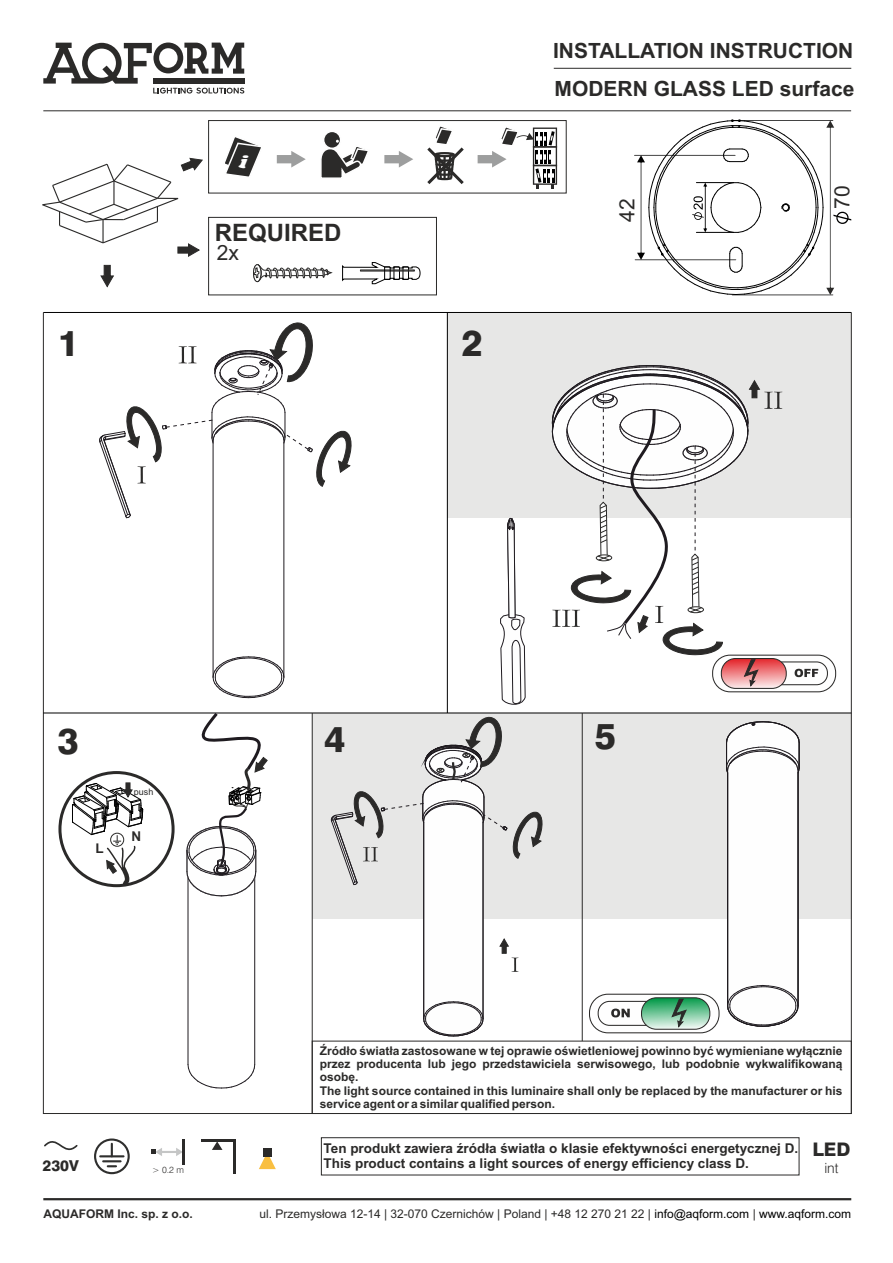
<style>
.page{position:relative;width:893px;height:1263px;background:#fff}
.page>*{position:absolute;margin:0;border:0;box-sizing:border-box;transform-origin:0 0}
.t1{font:36px "Swis 721 Hv EUX";color:#2b2a29}
.t2{font:700 24px "Arial";color:#2b2a29}
.t3{font:700 21px "Arial";color:#2b2a29}
.t4{font:21px "Arial";color:#2b2a29}
.t5{font:18.75px "Swis 721 Hv EUX";color:#2b2a29}
.t6{font:15px "Swis 721 Hv EUX";color:#2b2a29}
.t7{font:14.1px "Swis 721 Lt EUX";color:#2b2a29}
.t8{font:700 13.5px "Arial";color:#2b2a29}
.t9{font:700 12px/13.4px "Arial";color:#2b2a29}
.t10{font:12px "Arial";color:#2b2a29}
.t11{font:9px "Swis 721 Lt EUX";color:#2b2a29}
.t12{font:9px "Arial";color:#2b2a29}
.s1{color:#000}
</style>
<div class="page">
<div style="left:447px;top:312px;width:404px;height:206px;background:#e7e7e6"></div>
<div style="left:312px;top:713px;width:539px;height:206px;background:#e7e7e6"></div>
<hr style="left:43px;top:312px;width:808px;height:1px;background:#000">
<hr style="left:43px;top:712px;width:808px;height:1px;background:#000">
<hr style="left:447px;top:312px;width:1px;height:401px;background:#000">
<hr style="left:312px;top:713px;width:1px;height:400px;background:#2b2a29">
<hr style="left:582px;top:713px;width:1px;height:328px;background:#2b2a29">
<div style="left:589px;top:994px;width:130px;height:39px;border:1px solid #2b2a29;border-radius:18px"></div>
<svg style="left:641px;top:998px;width:69px;height:31px"></svg>
<div style="left:641px;top:997px;width:69px;height:33px;border:1px solid #2b2a29;border-radius:15px"></div>
<svg style="left:597px;top:1000px;width:51px;height:26px"></svg>
<svg style="left:672px;top:999px;width:15px;height:28px"></svg>
<div style="left:712px;top:655px;width:124px;height:37px;border:1px solid #2b2a29;border-radius:17px"></div>
<svg style="left:721px;top:658px;width:65px;height:30px"></svg>
<div style="left:721px;top:658px;width:66px;height:31px;border:1px solid #2b2a29;border-radius:14px"></div>
<svg style="left:213px;top:657px;width:71px;height:41px"></svg>
<hr style="left:284px;top:441px;width:1px;height:236px;background:#1f1b20">
<hr style="left:213px;top:441px;width:1px;height:236px;background:#1f1b20">
<svg style="left:726px;top:721px;width:74px;height:306px"></svg>
<svg style="left:99px;top:322px;width:253px;height:196px"></svg>
<svg style="left:500px;top:518px;width:25px;height:187px"></svg>
<svg style="left:551px;top:365px;width:277px;height:321px"></svg>
<svg style="left:188px;top:1064px;width:67px;height:24px"></svg>
<hr style="left:254px;top:872px;width:1px;height:192px;background:#1f1b20">
<hr style="left:188px;top:872px;width:1px;height:192px;background:#1f1b20">
<svg style="left:187px;top:712px;width:81px;height:184px"></svg>
<hr style="left:732px;top:295px;width:101px;height:1px;background:#000">
<hr style="left:635px;top:155px;width:100px;height:1px;background:#000">
<hr style="left:635px;top:260px;width:101px;height:1px;background:#000">
<svg style="left:637px;top:119px;width:214px;height:176px"></svg>
<svg style="left:43px;top:43px;width:201px;height:51px"></svg>
<hr style="left:43px;top:1198px;width:808px;height:2px;background:#2b2a29">
<div style="left:323px;top:131px;width:18px;height:18px;background:#2b2a29;border:2px solid #fefefe;border-radius:50%"></div>
<svg style="left:321px;top:140px;width:47px;height:38px"></svg>
<svg style="left:427px;top:126px;width:37px;height:58px"></svg>
<svg style="left:277px;top:151px;width:29px;height:17px"></svg>
<div style="left:208px;top:120px;width:358px;height:73px;border:1px solid #2b2a29"></div>
<svg style="left:384px;top:151px;width:29px;height:17px"></svg>
<svg style="left:478px;top:127px;width:79px;height:62px"></svg>
<svg style="left:42px;top:158px;width:161px;height:99px"></svg>
<svg style="left:101px;top:265px;width:13px;height:22px"></svg>
<div style="left:208px;top:217px;width:229px;height:78px;border:1px solid #2b2a29"></div>
<svg style="left:342px;top:262px;width:78px;height:22px"></svg>
<svg style="left:254px;top:264px;width:78px;height:18px"></svg>
<svg style="left:44px;top:1141px;width:34px;height:10px"></svg>
<svg style="left:94px;top:1138px;width:36px;height:36px"></svg>
<svg style="left:176px;top:1148px;width:7px;height:8px"></svg>
<svg style="left:151px;top:1148px;width:11px;height:8px"></svg>
<hr style="left:183px;top:1139px;width:2px;height:26px;background:#2b2a29">
<hr style="left:159px;top:1151px;width:20px;height:2px;background:#c5c6c6">
<svg style="left:212px;top:1142px;width:10px;height:8px"></svg>
<hr style="left:233px;top:1139px;width:3px;height:34px;background:#2b2a29">
<hr style="left:202px;top:1139px;width:34px;height:3px;background:#2b2a29">
<hr style="left:43px;top:110px;width:808px;height:1px;background:#2b2a29">
<hr style="left:554px;top:68px;width:297px;height:1px;background:#2b2a29">
<svg style="left:259px;top:1156px;width:17px;height:13px"></svg>
<div style="left:263px;top:1148px;width:9px;height:8px;background:#2b2a29"></div>
<svg style="left:331px;top:716px;width:212px;height:321px"></svg>
<div style="left:321px;top:1137px;width:478px;height:38px;border:1px solid #2b2a29"></div>
<div style="left:312px;top:1041px;width:539px;height:73px;border:1px solid #2b2a29"></div>
<svg style="left:58px;top:771px;width:117px;height:116px"></svg>
<svg style="left:71px;top:782px;width:73px;height:106px"></svg>
<svg style="left:225px;top:137px;width:36px;height:40px"></svg>
<h3 class="t3" style="left:553px;top:42px;width:302px">INSTALLATION INSTRUCTION</h3>
<h2 class="t2" style="left:215px;top:223px;width:128px">REQUIRED</h2>
<h3 class="t4" style="left:217px;top:245px;width:24px">2x</h3>
<h1 class="t1" style="left:58px;top:329px;width:23px">1</h1>
<h1 class="t1" style="left:462px;top:329px;width:23px">2</h1>
<h3 class="t3" style="left:554px;top:81px;width:301px">MODERN GLASS LED surface</h3>
<h3 class="t4" style="left:619px;top:222px;width:25px;rotate:-90deg">42</h3>
<h3 class="t4" style="left:834px;top:209px;width:25px;rotate:-90deg">70</h3>
<h1 class="t1" style="left:58px;top:727px;width:23px">3</h1>
<h1 class="t1" style="left:324px;top:725px;width:23px">4</h1>
<h1 class="t1" style="left:595px;top:722px;width:23px">5</h1>
<p class="t12" style="left:134px;top:788px;width:21px">push</p>
<p class="t8" style="left:95px;top:844px;width:10px">L</p>
<p class="t8" style="left:132px;top:831px;width:11px">N</p>
<p class="t9" style="left:320px;top:1045px;width:524px">Źródło światła zastosowane w tej oprawie oświetleniowej powinno być wymieniane wyłącznie przez producenta lub jego przedstawiciela serwisowego, lub podobnie wykwalifikowaną osobę.<br>The light source contained in this luminaire shall only be replaced by the manufacturer or his service agent or a similar qualified person.</p>
<h3 class="t5" style="left:812px;top:1142px;width:39px">LED</h3>
<p class="t8" style="left:324px;top:1143px;width:476px">Ten produkt zawiera źródła światła o klasie efektywności energetycznej D.</p>
<p class="t8" style="left:324px;top:1158px;width:427px">This product contains a light sources of energy efficiency class D.</p>
<p class="t6" style="left:43px;top:1159px;width:38px">230V</p>
<p class="t11" style="left:152px;top:1166px;width:33px">&gt; 0.2 m</p>
<p class="t7" style="left:824px;top:1163px;width:16px">int</p>
<p class="t9" style="left:43px;top:1208px;width:151px">AQUAFORM Inc. sp. z o.o.</p>
<p class="t10" style="left:259px;top:1209px;width:593px">ul. Przemysłowa 12-14 | 32-070 Czernichów | Poland | +48 12 270 21 22 | <span class="s1">info@aqform.com</span> | <span class="s1">www.aqform.com</span></p>
</div>
